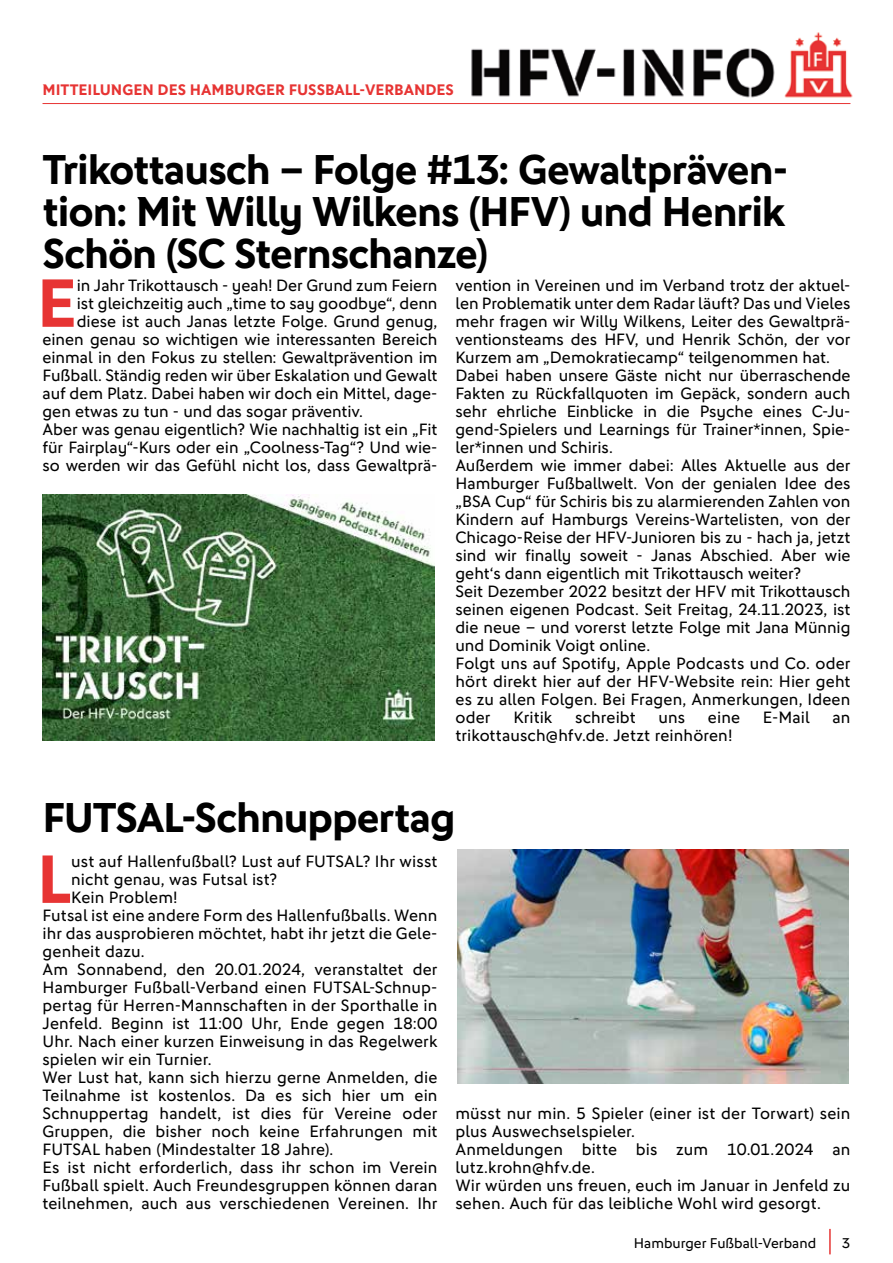
<style>
.page{position:relative;width:893px;height:1263px;background:#fff}
.page>*{position:absolute;margin:0;border:0;box-sizing:border-box;transform-origin:0 0}
.t1{font:700 68.7px "DFB Sans";color:#e73433}
.t2{font:700 42px/42px "DFB Sans";letter-spacing:-.03em;color:#000;text-align:justify}
.t3{font:16.5px/18px "DFB Sans";color:#000}
.t4{font:700 15.3px "DFB Sans";color:#e73433}
.t5{font:14.25px "DFB Sans";color:#000}
</style>
<div class="page">
<hr style="left:829px;top:1229px;width:2px;height:25px;background:#e73433">
<hr style="left:43px;top:103px;width:807px;height:1px;background:#e73433">
<img style="left:471px;top:32px;width:382px;height:66px">
<img style="left:43px;top:494px;width:392px;height:247px">
<img style="left:458px;top:849px;width:391px;height:234px">
<p class="t4" style="left:43px;top:80px;width:413px">MITTEILUNGEN DES HAMBURGER FUSSBALL-VERBANDES</p>
<h2 class="t2" style="left:43px;top:148px;width:747px">Trikottausch – Folge #13: Gewaltpräven&shy;tion: Mit Willy Wilkens (HFV) und Henrik Schön (SC Sternschanze)</h2>
<h1 class="t1" style="left:37px;top:262px;width:42px">E</h1>
<p class="t3" style="left:77px;top:276px;width:362px">in Jahr Trikottausch - yeah! Der Grund zum Feiern</p>
<p class="t3" style="left:455px;top:276px;width:396px">vention in Vereinen und im Verband trotz der aktuel&shy;len Problematik unter dem Radar läuft? Das und Vieles mehr fragen wir Willy Wilkens, Leiter des Gewaltprä&shy;ventionsteams des HFV, und Henrik Schön, der vor Kurzem am „Demokratiecamp“ teilgenommen hat.<br>Dabei haben unsere Gäste nicht nur überraschende Fakten zu Rückfallquoten im Gepäck, sondern auch sehr ehrliche Einblicke in die Psyche eines C-Ju&shy;gend-Spielers und Learnings für Trainer*innen, Spie&shy;ler*innen und Schiris.<br>Außerdem wie immer dabei: Alles Aktuelle aus der Hamburger Fußballwelt. Von der genialen Idee des „BSA Cup“ für Schiris bis zu alarmierenden Zahlen von Kindern auf Hamburgs Vereins-Wartelisten, von der Chicago-Reise der HFV-Junioren bis zu - hach ja, jetzt sind wir finally soweit - Janas Abschied. Aber wie geht‘s dann eigentlich mit Trikottausch weiter?<br>Seit Dezember 2022 besitzt der HFV mit Trikottausch seinen eigenen Podcast. Seit Freitag, 24.11.2023, ist die neue – und vorerst letzte Folge mit Jana Münnig und Dominik Voigt online.<br>Folgt uns auf Spotify, Apple Podcasts und Co. oder hört direkt hier auf der HFV-Website rein: Hier geht es zu allen Folgen. Bei Fragen, Anmerkungen, Ideen oder</p>
<p class="t3" style="left:77px;top:294px;width:362px">ist gleichzeitig auch „time to say goodbye“, denn</p>
<p class="t3" style="left:77px;top:312px;width:362px">diese ist auch Janas letzte Folge. Grund genug,</p>
<p class="t3" style="left:43px;top:330px;width:396px">einen genau so wichtigen wie interessanten Bereich</p>
<p class="t3" style="left:43px;top:348px;width:396px">einmal in den Fokus zu stellen: Gewaltprävention im</p>
<p class="t3" style="left:43px;top:366px;width:396px">Fußball. Ständig reden wir über Eskalation und Gewalt</p>
<p class="t3" style="left:43px;top:384px;width:396px">auf dem Platz. Dabei haben wir doch ein Mittel, dage-</p>
<p class="t3" style="left:43px;top:402px;width:322px">gen etwas zu tun - und das sogar präventiv.</p>
<p class="t3" style="left:43px;top:420px;width:396px">Aber was genau eigentlich? Wie nachhaltig ist ein „Fit</p>
<p class="t3" style="left:43px;top:438px;width:396px">für Fairplay“-Kurs oder ein „Coolness-Tag“? Und wie-</p>
<p class="t3" style="left:43px;top:456px;width:396px">so werden wir das Gefühl nicht los, dass Gewaltprä-</p>
<p class="t3" style="left:513px;top:708px;width:40px">Kritik</p>
<p class="t3" style="left:575px;top:708px;width:62px">schreibt</p>
<p class="t3" style="left:658px;top:708px;width:28px">uns</p>
<p class="t3" style="left:708px;top:708px;width:34px">eine</p>
<p class="t3" style="left:763px;top:708px;width:48px">E-Mail</p>
<p class="t3" style="left:832px;top:708px;width:19px">an</p>
<p class="t3" style="left:455px;top:726px;width:278px">trikottausch@hfv.de. Jetzt reinhören!</p>
<h2 class="t2" style="left:43px;top:796px;width:415px">FUTSAL-Schnuppertag</h2>
<h1 class="t1" style="left:37px;top:838px;width:36px">L</h1>
<p class="t3" style="left:71px;top:852px;width:368px">ust auf Hallenfußball? Lust auf FUTSAL? Ihr wisst</p>
<p class="t3" style="left:71px;top:870px;width:207px">nicht genau, was Futsal ist?</p>
<p class="t3" style="left:71px;top:888px;width:108px">Kein Problem!</p>
<p class="t3" style="left:43px;top:906px;width:396px">Futsal ist eine andere Form des Hallenfußballs. Wenn</p>
<p class="t3" style="left:43px;top:924px;width:396px">ihr das ausprobieren möchtet, habt ihr jetzt die Gele-</p>
<p class="t3" style="left:43px;top:942px;width:104px">genheit dazu.</p>
<p class="t3" style="left:43px;top:960px;width:396px">Am Sonnabend, den 20.01.2024, veranstaltet der</p>
<p class="t3" style="left:43px;top:978px;width:396px">Hamburger Fußball-Verband einen FUTSAL-Schnup-</p>
<p class="t3" style="left:43px;top:996px;width:396px">pertag für Herren-Mannschaften in der Sporthalle in</p>
<p class="t3" style="left:43px;top:1014px;width:396px">Jenfeld. Beginn ist 11:00 Uhr, Ende gegen 18:00</p>
<p class="t3" style="left:43px;top:1032px;width:396px">Uhr. Nach einer kurzen Einweisung in das Regelwerk</p>
<p class="t3" style="left:43px;top:1050px;width:171px">spielen wir ein Turnier.</p>
<p class="t3" style="left:43px;top:1068px;width:396px">Wer Lust hat, kann sich hierzu gerne Anmelden, die</p>
<p class="t3" style="left:43px;top:1086px;width:396px">Teilnahme ist kostenlos. Da es sich hier um ein</p>
<p class="t3" style="left:43px;top:1104px;width:396px">Schnuppertag handelt, ist dies für Vereine oder</p>
<p class="t3" style="left:43px;top:1122px;width:396px">Gruppen, die bisher noch keine Erfahrungen mit</p>
<p class="t3" style="left:43px;top:1140px;width:292px">FUTSAL haben (Mindestalter 18 Jahre).</p>
<p class="t3" style="left:43px;top:1158px;width:396px">Es ist nicht erforderlich, dass ihr schon im Verein</p>
<p class="t3" style="left:43px;top:1176px;width:396px">Fußball spielt. Auch Freundesgruppen können daran</p>
<p class="t3" style="left:43px;top:1194px;width:396px">teilnehmen, auch aus verschiedenen Vereinen. Ihr</p>
<p class="t3" style="left:455px;top:1104px;width:396px">müsst nur min. 5 Spieler (einer ist der Torwart) sein plus Auswechselspieler.<br>Anmeldungen bitte bis zum 10.01.2024 an lutz.krohn@hfv.de.<br>Wir würden uns freuen, euch im Januar in Jenfeld zu sehen. Auch für das leibliche Wohl wird gesorgt.</p>
<p class="t5" style="left:634px;top:1235px;width:184px">Hamburger Fußball-Verband</p>
<p class="t5" style="left:842px;top:1235px;width:10px">3</p>
</div>
